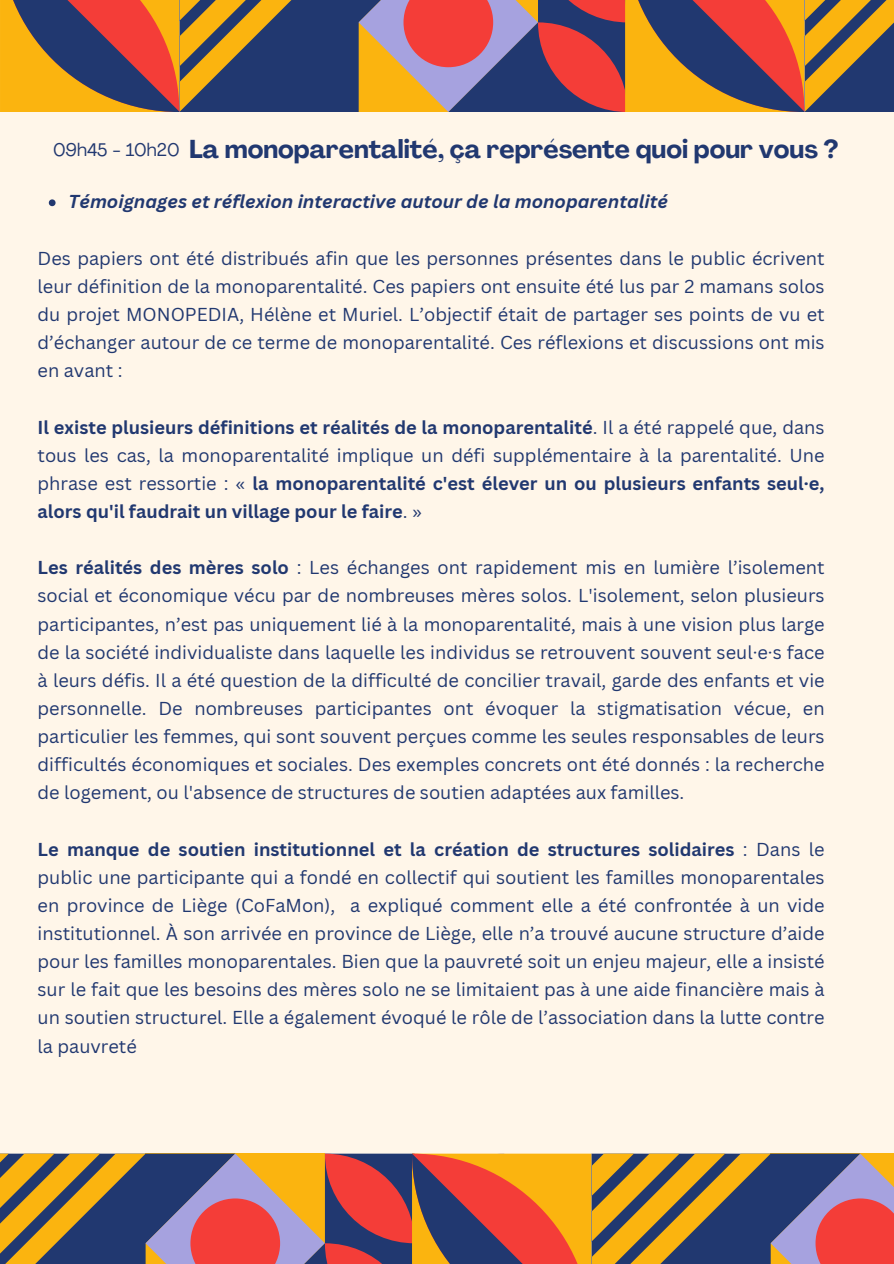
<style>
.page{position:relative;width:894px;height:1264px;background:#fff}
.page>*{position:absolute;margin:0;border:0;box-sizing:border-box;transform-origin:0 0}
.t1{font:700 25.5px "Agrandir";color:#213870}
.t2{font:18.15px/28.2px "Canva Sans";color:#213870;text-align:justify}
.t3{font:700 18.15px/28.2px "Canva Sans";color:#213870;text-align:justify}
.t4{font:italic 700 18.15px "Canva Sans";color:#213870}
.t5{font:18px "Agrandir";color:#213870}
.s1{font-weight:400}
.s2{font-weight:700}
</style>
<div class="page">
<div style="left:0;top:0;width:893px;height:1263px;background:#fff6e9"></div>
<svg style="left:0;top:0;width:893px;height:112px;background:#93644f"></svg>
<svg style="left:0;top:1153px;width:893px;height:110px;background:#a06a53"></svg>
<svg style="left:49px;top:199px;width:7px;height:7px"></svg>
<p class="t5" style="left:53px;top:143px;width:128px">09h45 - 10h20</p>
<p class="t1" style="left:189px;top:139px;width:650px">La monoparentalité, ça représente quoi pour vous ?</p>
<p class="t4" style="left:68px;top:189px;width:600px">Témoignages et réflexion interactive autour de la monoparentalité</p>
<h1 class="t2" style="left:38px;top:243px;width:788px">Des papiers ont été distribués afin que les personnes présentes dans le public écrivent leur définition de la monoparentalité. Ces papiers ont ensuite été lus par 2 mamans solos du projet MONOPEDIA, Hélène et Muriel. L’objectif était de partager ses points de vu et d’échanger autour de ce terme de monoparentalité. Ces réflexions et discussions ont mis en avant :</h1>
<p class="t3" style="left:38px;top:412px;width:788px">Il existe plusieurs définitions et réalités de la monoparentalité<span class="s1">. Il a été rappelé que, dans tous les cas, la monoparentalité implique un défi supplémentaire à la parentalité. Une phrase est ressortie : «</span> la monoparentalité c'est élever un ou plusieurs enfants seul·e, alors qu'il faudrait un village pour le faire<span class="s1">. »</span></p>
<p class="t2" style="left:38px;top:553px;width:788px"><span class="s2">Les réalités des mères solo</span> : Les échanges ont rapidement mis en lumière l’isolement social et économique vécu par de nombreuses mères solos. L'isolement, selon plusieurs participantes, n’est pas uniquement lié à la monoparentalité, mais à une vision plus large de la société individualiste dans laquelle les individus se retrouvent souvent seul·e·s face à leurs défis. Il a été question de la difficulté de concilier travail, garde des enfants et vie personnelle. De nombreuses participantes ont évoquer la stigmatisation vécue, en particulier les femmes, qui sont souvent perçues comme les seules responsables de leurs difficultés économiques et sociales. Des exemples concrets ont été donnés : la recherche de logement, ou l'absence de structures de soutien adaptées aux familles.</p>
<p class="t2" style="left:38px;top:834px;width:788px"><span class="s2">Le manque de soutien institutionnel et la création de structures solidaires</span> : Dans le public une participante qui a fondé en collectif qui soutient les familles monoparentales en province de Liège (CoFaMon), a expliqué comment elle a été confrontée à un vide institutionnel. À son arrivée en province de Liège, elle n’a trouvé aucune structure d’aide pour les familles monoparentales. Bien que la pauvreté soit un enjeu majeur, elle a insisté sur le fait que les besoins des mères solo ne se limitaient pas à une aide financière mais à un soutien structurel. Elle a également évoqué le rôle de l’association dans la lutte contre la pauvreté</p>
</div>
